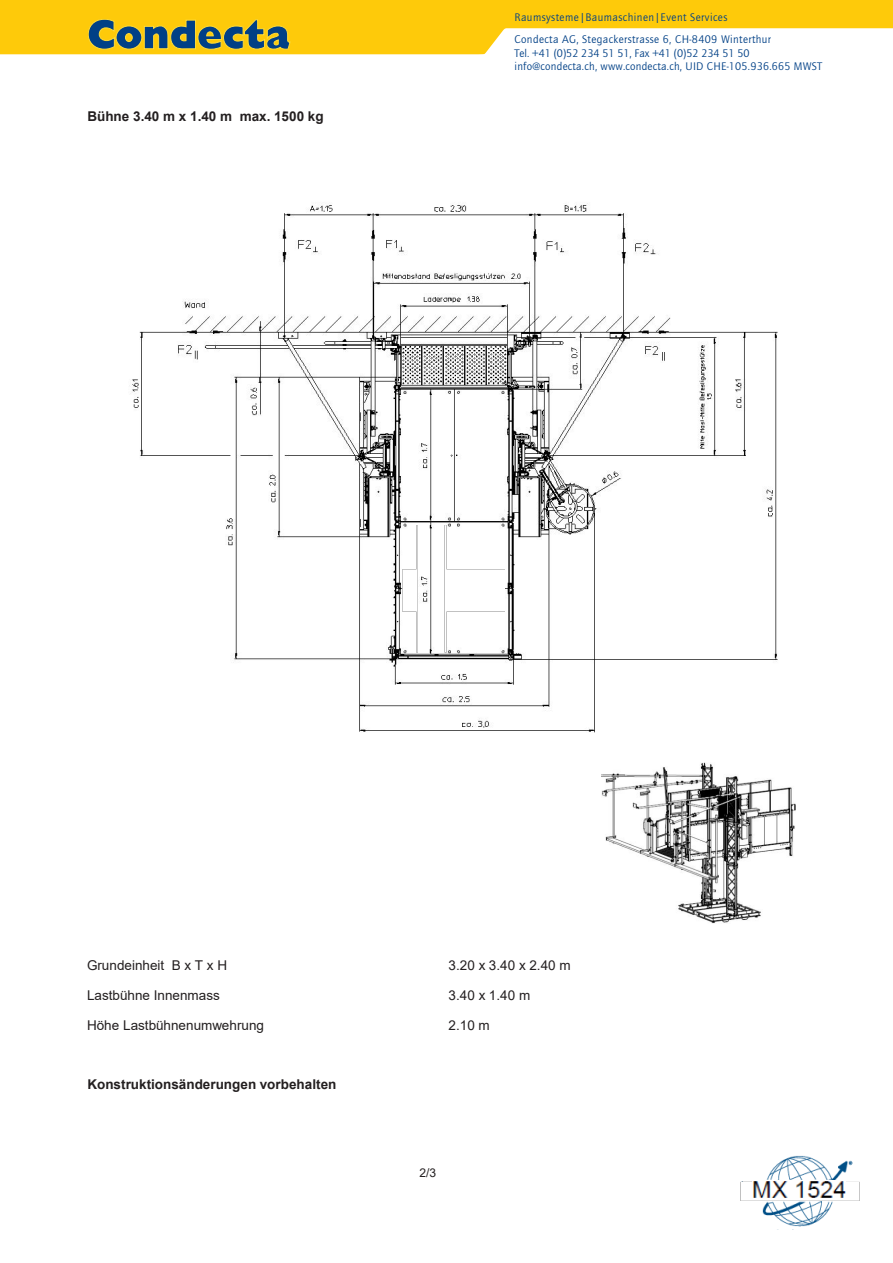
<style>
.page{position:relative;width:893px;height:1263px;background:#fff}
.page>*{position:absolute;margin:0;border:0;box-sizing:border-box;transform-origin:0 0}
.t1{font:13.5px "Arial";letter-spacing:.005em;color:#231f20}
.t2{font:700 13.5px "Arial";color:#231f20}
.t3{font:12px "Arial";color:#231f20}
.t4{font:11.4px "ITC Quay";letter-spacing:.035em;color:#014086}
.t5{font:11.4px "ITC Quay";color:#014086}
.s1{font-size:12px}
</style>
<div class="page">
<svg style="left:0;top:0;width:893px;height:54px;fill:#feca0a"></svg>
<svg style="left:88px;top:19px;width:202px;height:30px;background:#84894b"></svg>
<img style="left:740px;top:1155px;width:120px;height:72px">
<img style="left:753px;top:1180px;width:93px;height:19px">
<img style="left:129px;top:203px;width:649px;height:530px">
<img style="left:601px;top:763px;width:195px;height:160px">
<p class="t2" style="left:87px;top:107px;width:238px">Bühne 3.40 m x 1.40 m max. 1500 kg</p>
<p class="t4" style="left:514px;top:11px;width:214px">Raumsysteme<span class="s1">|</span>Baumaschinen<span class="s1">|</span>Event Services</p>
<p class="t5" style="left:515px;top:47px;width:237px">Tel. +41 (0)52 234 51 51, Fax +41 (0)52 234 51 50</p>
<p class="t4" style="left:514px;top:33px;width:258px">Condecta AG, Stegackerstrasse 6, CH-8409 Winterthur</p>
<p class="t4" style="left:514px;top:60px;width:309px">info@condecta.ch, www.condecta.ch, UID CHE-105.936.665 MWST</p>
<p class="t1" style="left:87px;top:956px;width:142px">Grundeinheit B x T x H</p>
<p class="t1" style="left:448px;top:956px;width:124px">3.20 x 3.40 x 2.40 m</p>
<p class="t1" style="left:87px;top:986px;width:134px">Lastbühne Innenmass</p>
<p class="t1" style="left:448px;top:986px;width:83px">3.40 x 1.40 m</p>
<p class="t1" style="left:87px;top:1016px;width:179px">Höhe Lastbühnenumwehrung</p>
<p class="t1" style="left:448px;top:1016px;width:43px">2.10 m</p>
<p class="t2" style="left:87px;top:1075px;width:250px">Konstruktionsänderungen vorbehalten</p>
<p class="t3" style="left:419px;top:1164px;width:18px">2/3</p>
</div>
